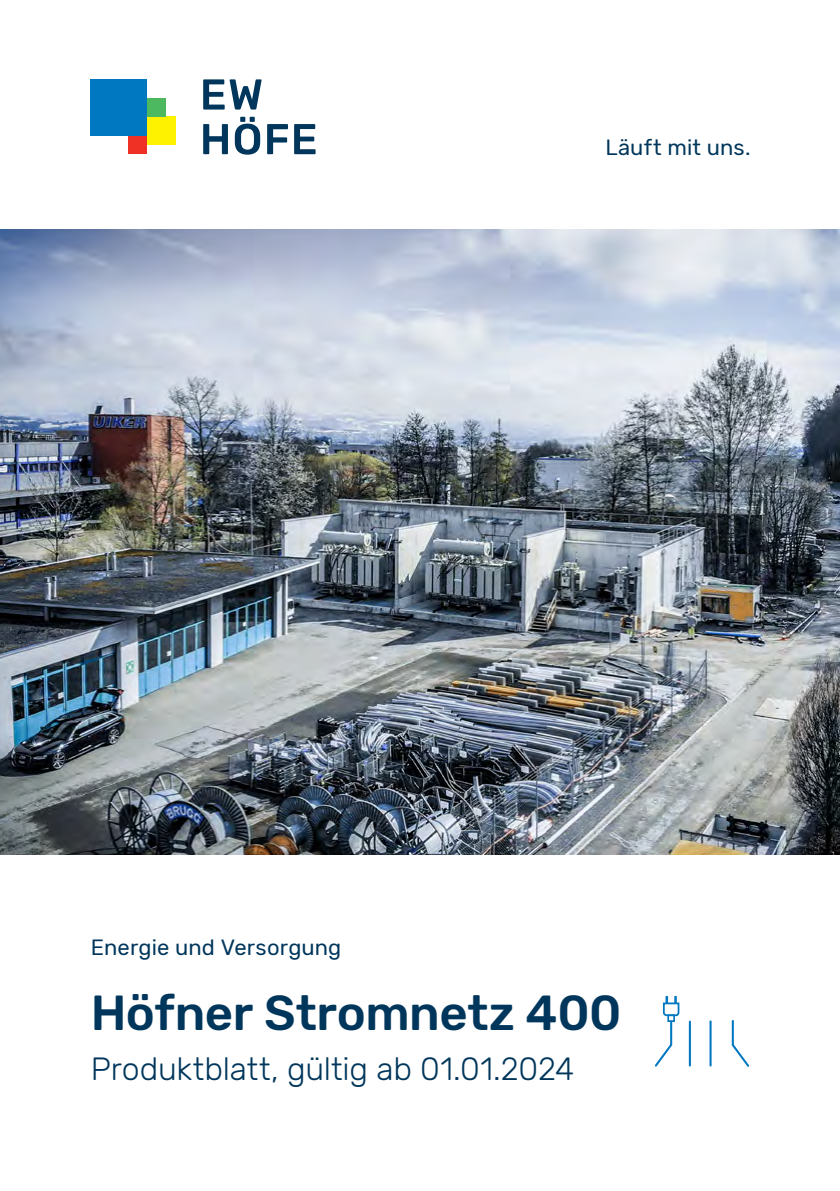
<style>
.page{position:relative;width:840px;height:1191px;background:#fff}
.page>*{position:absolute;margin:0;border:0;box-sizing:border-box;transform-origin:0 0}
.Haupttitel{font:500 49px "Rubik";letter-spacing:-.01em;color:#00365b}
.Haupttitel-2{font:300 32px "Rubik";letter-spacing:-.005em;color:#00365b}
.Rubrik{font:22px "Rubik";letter-spacing:.005em;color:#00365b}
</style>
<div class="page">
<div style="left:147px;top:117px;width:28px;height:28px;background:#fff200"></div>
<div style="left:128px;top:136px;width:19px;height:18px;background:#ee3124"></div>
<div style="left:147px;top:98px;width:19px;height:19px;background:#4cb860"></div>
<div style="left:91px;top:79px;width:56px;height:57px;background:#0077c1"></div>
<svg style="left:203px;top:79px;width:58px;height:31px"></svg>
<svg style="left:203px;top:124px;width:25px;height:30px"></svg>
<svg style="left:235px;top:117px;width:25px;height:38px"></svg>
<svg style="left:267px;top:124px;width:21px;height:30px"></svg>
<svg style="left:294px;top:124px;width:21px;height:30px"></svg>
<img style="left:0;top:229px;width:839px;height:625px">
<svg style="left:654px;top:996px;width:94px;height:70px"></svg>
<p class="Rubrik" style="left:605px;top:134px;width:146px">Läuft mit uns.</p>
<p class="Rubrik" style="left:91px;top:934px;width:252px">Energie und Versorgung</p>
<p class="Haupttitel" style="left:91px;top:984px;width:532px">Höfner Stromnetz 400</p>
<p class="Haupttitel-2" style="left:91px;top:1050px;width:484px">Produktblatt, gültig ab 01.01.2024</p>
</div>
